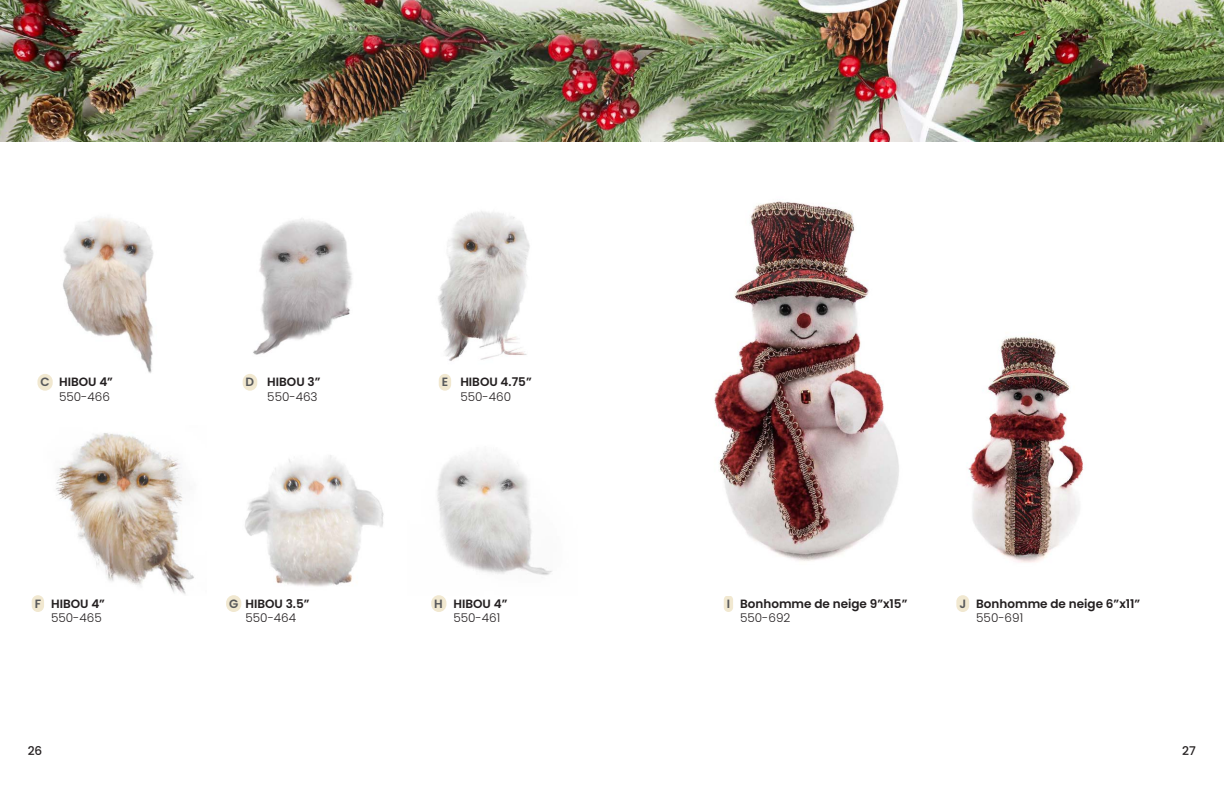
<style>
.page{position:relative;width:1224px;height:792px;background:#fff}
.page>*{position:absolute;margin:0;border:0;box-sizing:border-box;transform-origin:0 0}
.t1{font:600 12px "Poppins";color:#231f20}
.t2{font:300 12px "Poppins";color:#231f20}
.Paragraph_Style_2{font:600 12px "Poppins";color:#58595b}
.t3{font:500 12px "Poppins";color:#231f20}
</style>
<div class="page">
<img style="left:0;top:0;width:1224px;height:142px">
<div style="left:724px;top:595px;width:9px;height:17px;background:#f1e8d0;border-radius:5px"></div>
<img style="left:245px;top:455px;width:139px;height:132px">
<div style="left:226px;top:595px;width:15px;height:17px;background:#f1e8d0;border-radius:8px"></div>
<img style="left:56px;top:433px;width:138px;height:161px">
<div style="left:32px;top:595px;width:12px;height:17px;background:#f1e8d0;border-radius:6px"></div>
<img style="left:437px;top:454px;width:115px;height:121px">
<div style="left:431px;top:595px;width:15px;height:17px;background:#f1e8d0;border-radius:8px"></div>
<img style="left:253px;top:218px;width:100px;height:137px">
<div style="left:243px;top:374px;width:14px;height:17px;background:#f1e8d0;border-radius:7px"></div>
<img style="left:438px;top:211px;width:92px;height:150px">
<div style="left:439px;top:374px;width:12px;height:17px;background:#f1e8d0;border-radius:6px"></div>
<img style="left:63px;top:217px;width:91px;height:156px">
<div style="left:37px;top:374px;width:16px;height:17px;background:#f1e8d0;border-radius:8px"></div>
<img style="left:714px;top:201px;width:185px;height:360px">
<img style="left:968px;top:337px;width:116px;height:226px">
<div style="left:956px;top:595px;width:13px;height:17px;background:#f1e8d0;border-radius:6px"></div>
<p class="Paragraph_Style_2" style="left:40px;top:375px;width:11px">C</p>
<p class="t1" style="left:267px;top:375px;width:55px">HIBOU 3”</p>
<p class="t2" style="left:267px;top:390px;width:52px">550-463</p>
<p class="Paragraph_Style_2" style="left:246px;top:375px;width:10px">D</p>
<p class="t1" style="left:460px;top:375px;width:73px">HIBOU 4.75”</p>
<p class="t2" style="left:460px;top:390px;width:52px">550-460</p>
<p class="t1" style="left:59px;top:375px;width:55px">HIBOU 4”</p>
<p class="Paragraph_Style_2" style="left:442px;top:375px;width:8px">E</p>
<p class="t2" style="left:59px;top:390px;width:52px">550-466</p>
<p class="Paragraph_Style_2" style="left:35px;top:597px;width:8px">F</p>
<p class="t1" style="left:51px;top:597px;width:55px">HIBOU 4”</p>
<p class="t2" style="left:51px;top:611px;width:52px">550-465</p>
<p class="Paragraph_Style_2" style="left:229px;top:597px;width:11px">G</p>
<p class="t1" style="left:245px;top:597px;width:66px">HIBOU 3.5”</p>
<p class="Paragraph_Style_2" style="left:727px;top:597px;width:5px">I</p>
<p class="t2" style="left:245px;top:611px;width:52px">550-464</p>
<p class="Paragraph_Style_2" style="left:434px;top:597px;width:10px">H</p>
<p class="t1" style="left:453px;top:597px;width:55px">HIBOU 4”</p>
<p class="t2" style="left:453px;top:611px;width:48px">550-461</p>
<p class="t1" style="left:740px;top:597px;width:169px">Bonhomme de neige 9”x15”</p>
<p class="t2" style="left:740px;top:611px;width:52px">550-692</p>
<p class="Paragraph_Style_2" style="left:959px;top:597px;width:8px">J</p>
<p class="t1" style="left:976px;top:597px;width:166px">Bonhomme de neige 6”x11”</p>
<p class="t2" style="left:976px;top:611px;width:48px">550-691</p>
<p class="t3" style="left:28px;top:743px;width:16px">26</p>
<p class="t3" style="left:1182px;top:743px;width:15px">27</p>
</div>
